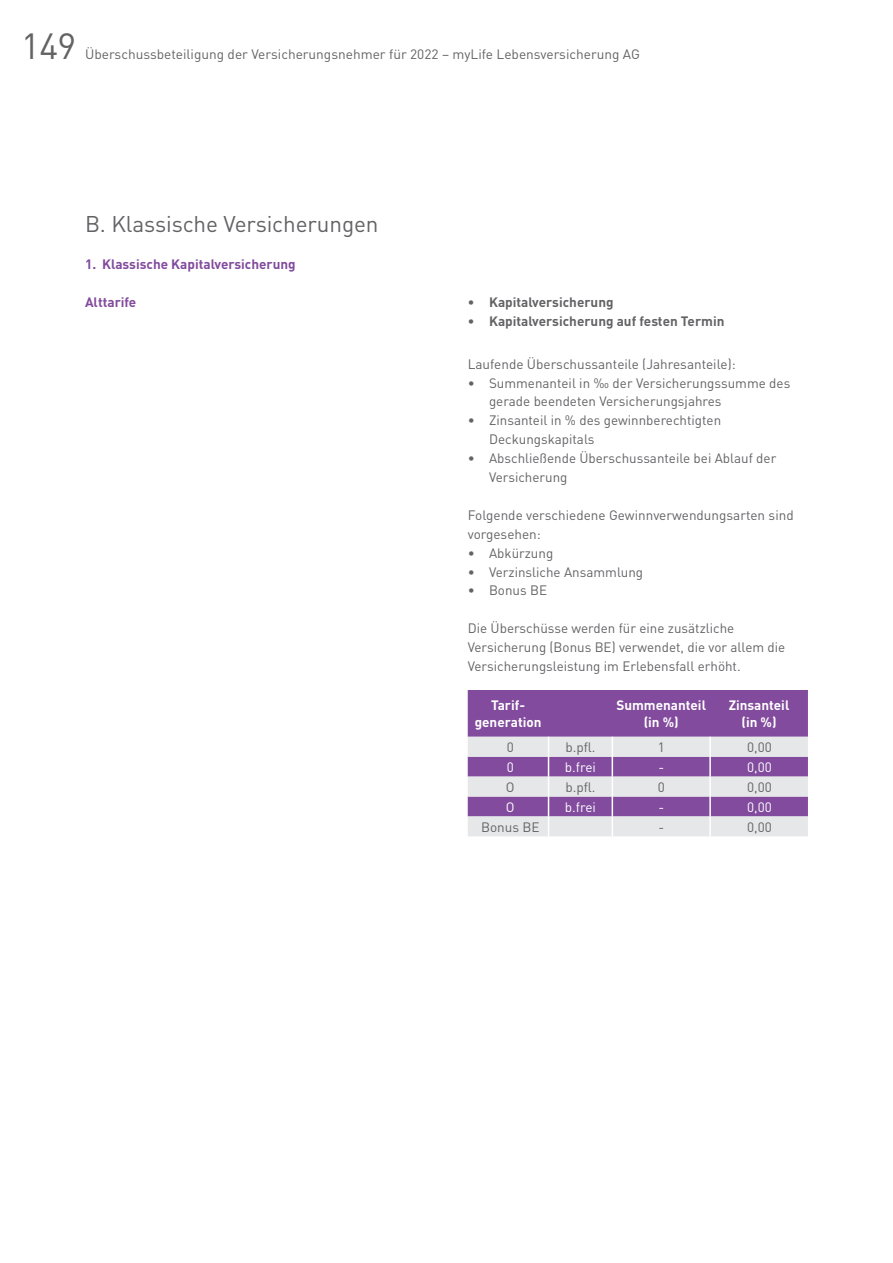
<style>
.page{position:relative;width:893px;height:1263px;background:#fff}
.page>*{position:absolute;margin:0;border:0;box-sizing:border-box;transform-origin:0 0}
.t1{font:36px "DIN Pro";color:#636366}
.t2{font:22.5px "DIN Pro";letter-spacing:-.005em;color:#636366}
.Aufzählung_Fließtext{font:13.5px/18.9px "DIN Pro";color:#636366}
.t3{font:700 13.5px "DIN Pro";color:#636366}
.t4{font:700 13.5px/17.2px "DIN Pro";color:#fff;text-align:center}
.Fließtext_9_pt_11_5{font:700 13.5px "DIN Pro";color:#824b9d}
.t5{font:13.5px "DIN Pro";color:#fff}
</style>
<div class="page">
<svg style="left:468px;top:690px;width:340px;height:146px;background:#ac8dbd"></svg>
<hr style="left:709px;top:816px;width:2px;height:20px;background:#fff">
<h1 class="t1" style="left:21px;top:18px;width:56px">149</h1>
<p class="Aufzählung_Fließtext" style="left:85px;top:43px;width:556px">Überschussbeteiligung der Versicherungsnehmer für 2022 – myLife Lebensversicherung AG</p>
<p class="t2" style="left:85px;top:206px;width:295px">B. Klassische Versicherungen</p>
<p class="Fließtext_9_pt_11_5" style="left:85px;top:253px;width:212px">1. Klassische Kapitalversicherung</p>
<p class="Fließtext_9_pt_11_5" style="left:85px;top:291px;width:53px">Alttarife</p>
<p class="t3" style="left:468px;top:291px;width:147px">• Kapitalversicherung</p>
<p class="t3" style="left:468px;top:310px;width:258px">• Kapitalversicherung auf festen Termin</p>
<p class="Aufzählung_Fließtext" style="left:468px;top:353px;width:270px">Laufende Überschussanteile (Jahresanteile):</p>
<p class="Aufzählung_Fließtext" style="left:489px;top:372px;width:303px;text-indent:-21px">• Summenanteil in ‰ der Versicherungssumme des gerade beendeten Versicherungsjahres</p>
<p class="Aufzählung_Fließtext" style="left:489px;top:410px;width:234px;text-indent:-21px">• Zinsanteil in % des gewinnberechtigten<br>Deckungskapitals</p>
<p class="Aufzählung_Fließtext" style="left:489px;top:447px;width:289px;text-indent:-21px">• Abschließende Überschussanteile bei Ablauf der<br>Versicherung</p>
<p class="Aufzählung_Fließtext" style="left:468px;top:504px;width:327px">Folgende verschiedene Gewinnverwendungsarten sind vorgesehen:</p>
<p class="Aufzählung_Fließtext" style="left:468px;top:542px;width:87px">• Abkürzung</p>
<p class="Aufzählung_Fließtext" style="left:468px;top:561px;width:177px">• Verzinsliche Ansammlung</p>
<p class="Aufzählung_Fließtext" style="left:468px;top:580px;width:81px">• Bonus BE</p>
<p class="Aufzählung_Fließtext" style="left:468px;top:618px;width:319px">Die Überschüsse werden für eine zusätzliche<br>Versicherung (Bonus BE) verwendet, die vor allem die<br>Versicherungsleistung im Erlebensfall erhöht.</p>
<p class="t4" style="left:475px;top:695px;width:68px">Tarif&shy;generation</p>
<p class="t4" style="left:616px;top:695px;width:91px">Summenanteil (in %)</p>
<p class="t4" style="left:729px;top:695px;width:62px">Zinsanteil (in %)</p>
<p class="Aufzählung_Fließtext" style="left:507px;top:736px;width:9px">0</p>
<p class="Aufzählung_Fließtext" style="left:565px;top:736px;width:32px">b.pfl.</p>
<p class="Aufzählung_Fließtext" style="left:658px;top:736px;width:9px">1</p>
<p class="Aufzählung_Fließtext" style="left:747px;top:736px;width:26px">0,00</p>
<p class="t5" style="left:507px;top:756px;width:9px">0</p>
<p class="t5" style="left:565px;top:756px;width:33px">b.frei</p>
<p class="t5" style="left:658px;top:756px;width:5px">-</p>
<p class="t5" style="left:747px;top:756px;width:26px">0,00</p>
<p class="Aufzählung_Fließtext" style="left:506px;top:776px;width:10px">O</p>
<p class="Aufzählung_Fließtext" style="left:565px;top:776px;width:32px">b.pfl.</p>
<p class="Aufzählung_Fließtext" style="left:658px;top:776px;width:9px">0</p>
<p class="Aufzählung_Fließtext" style="left:747px;top:776px;width:26px">0,00</p>
<p class="t5" style="left:506px;top:796px;width:10px">O</p>
<p class="t5" style="left:565px;top:796px;width:33px">b.frei</p>
<p class="t5" style="left:658px;top:796px;width:5px">-</p>
<p class="t5" style="left:747px;top:796px;width:26px">0,00</p>
<p class="Aufzählung_Fließtext" style="left:481px;top:816px;width:60px">Bonus BE</p>
<p class="Aufzählung_Fließtext" style="left:658px;top:816px;width:5px">-</p>
<p class="Aufzählung_Fließtext" style="left:747px;top:816px;width:26px">0,00</p>
</div>
